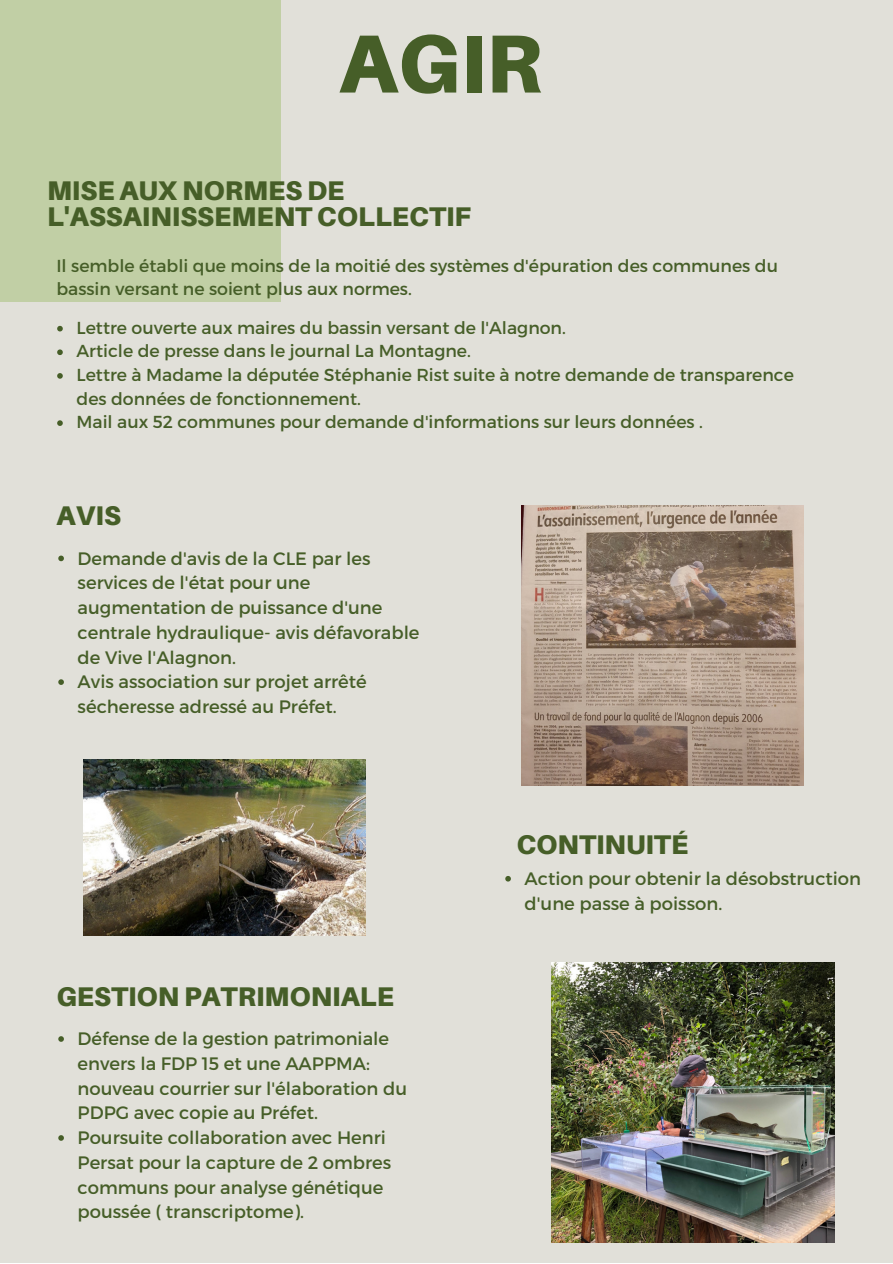
<style>
.page{position:relative;width:893px;height:1264px;background:#fff}
.page>*{position:absolute;margin:0;border:0;box-sizing:border-box;transform-origin:0 0}
.t1{font:900 82.5px "Aileron";color:#465e28}
.t2{font:900 27px/26px "Aileron";color:#465e28}
.t3{font:18px/24.8px "Montserrat";color:#465e28}
.t4{font:17.4px/23.5px "Montserrat";color:#465e28}
</style>
<div class="page">
<div style="left:0;top:0;width:892px;height:1262px;background:#e1e0d9"></div>
<div style="left:0;top:0;width:281px;height:301px;background:#c1cfa5"></div>
<img style="left:521px;top:505px;width:282px;height:280px">
<svg style="left:58px;top:555px;width:6px;height:6px"></svg>
<svg style="left:58px;top:679px;width:6px;height:6px"></svg>
<svg style="left:57px;top:326px;width:6px;height:5px"></svg>
<svg style="left:57px;top:349px;width:6px;height:6px"></svg>
<svg style="left:57px;top:373px;width:6px;height:6px"></svg>
<svg style="left:57px;top:420px;width:6px;height:6px"></svg>
<svg style="left:58px;top:1036px;width:6px;height:5px"></svg>
<svg style="left:58px;top:1135px;width:6px;height:5px"></svg>
<svg style="left:505px;top:876px;width:6px;height:5px"></svg>
<img style="left:83px;top:759px;width:282px;height:176px">
<img style="left:552px;top:962px;width:282px;height:280px">
<p class="t1" style="left:339px;top:12px;width:204px">AGIR</p>
<p class="t2" style="left:47px;top:177px;width:425px">MISE AUX NORMES DE<br>L'ASSAINISSEMENT COLLECTIF</p>
<p class="t4" style="left:56px;top:253px;width:723px">Il semble établi que moins de la moitié des systèmes d'épuration des communes du bassin versant ne soient plus aux normes.</p>
<p class="t4" style="left:76px;top:315px;width:491px">Lettre ouverte aux maires du bassin versant de l'Alagnon.</p>
<p class="t4" style="left:76px;top:338px;width:396px">Article de presse dans le journal La Montagne.</p>
<p class="t4" style="left:76px;top:362px;width:718px">Lettre à Madame la députée Stéphanie Rist suite à notre demande de transparence des données de fonctionnement.</p>
<p class="t4" style="left:76px;top:409px;width:628px">Mail aux 52 communes pour demande d'informations sur leurs données .</p>
<p class="t2" style="left:56px;top:502px;width:66px">AVIS</p>
<p class="t3" style="left:78px;top:545px;width:343px">Demande d'avis de la CLE par les services de l'état pour une augmentation de puissance d'une centrale hydraulique- avis défavorable de Vive l'Alagnon.</p>
<p class="t3" style="left:78px;top:668px;width:290px">Avis association sur projet arrêté sécheresse adressé au Préfet.</p>
<p class="t2" style="left:56px;top:982px;width:339px">GESTION PATRIMONIALE</p>
<p class="t3" style="left:78px;top:1025px;width:331px">Défense de la gestion patrimoniale envers la FDP 15 et une AAPPMA: nouveau courrier sur l'élaboration du<br>PDPG avec copie au Préfet.</p>
<p class="t3" style="left:78px;top:1124px;width:315px">Poursuite collaboration avec Henri<br>Persat pour la capture de 2 ombres communs pour analyse génétique poussée ( transcriptome).</p>
<p class="t2" style="left:516px;top:831px;width:173px">CONTINUITÉ</p>
<p class="t3" style="left:524px;top:865px;width:338px">Action pour obtenir la désobstruction d'une passe à poisson.</p>
</div>
